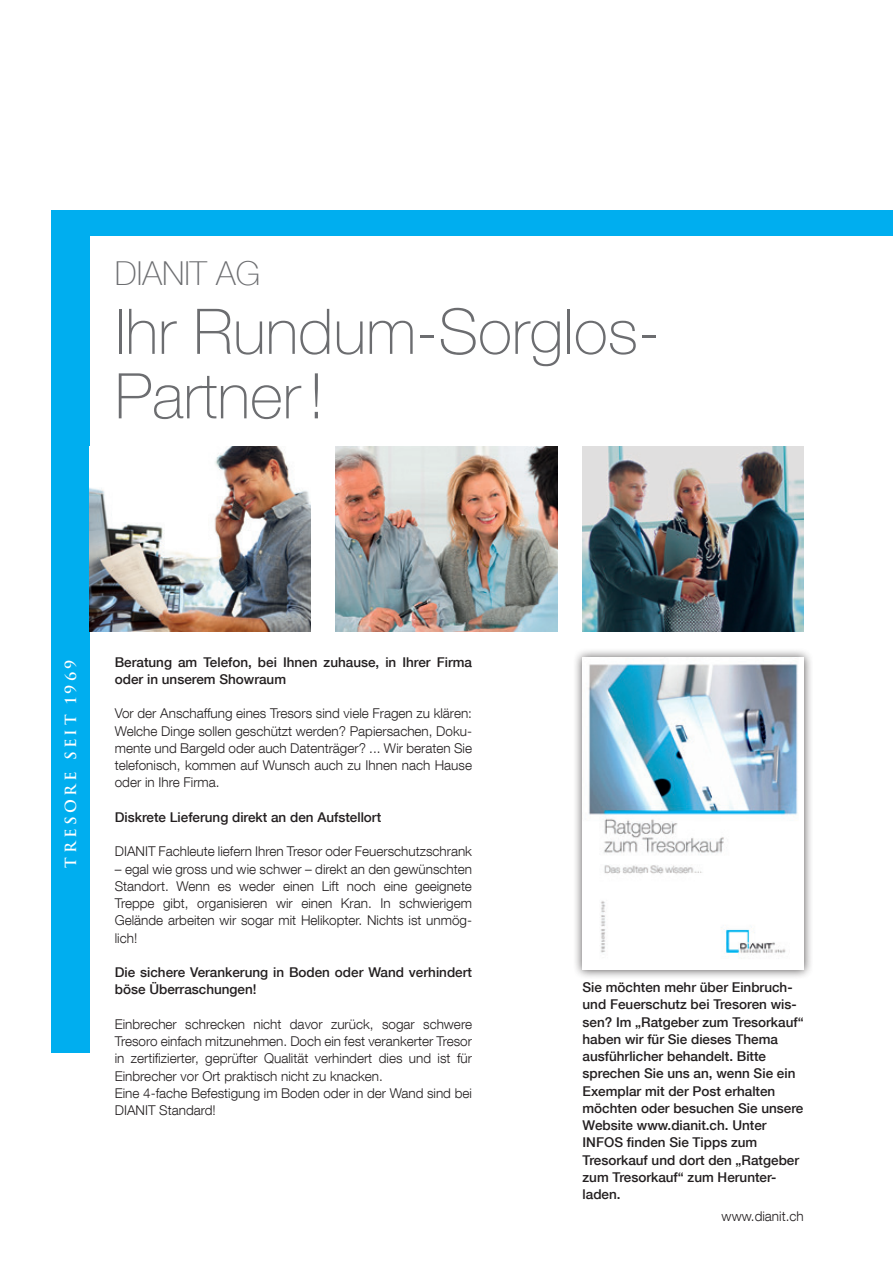
<style>
.page{position:relative;width:893px;height:1263px;background:#fff}
.page>*{position:absolute;margin:0;border:0;box-sizing:border-box;transform-origin:0 0}
._05_SeitenHeads_45{font:100 63px/64.5px "Helvetica Neue LT Com";color:#6c6d70}
._05_SeitenHeads_klei{font:100 33px "Helvetica Neue LT Com";color:#6c6d70}
._04_Claim_neg{font:700 15px "Trajan";letter-spacing:.205em;color:#fff}
._03_Fliesstext_9{font:300 13.5px/17.2px "Helvetica Neue LT Com";color:#231f20;text-align:justify}
._06_BU{font:500 13.5px/17.2px "Helvetica Neue LT Com";color:#231f20}
._03_Fliesstext_Head{font:500 13.5px/17.2px "Helvetica Neue LT Com";color:#231f20}
._03_Fliesstext_10{font:300 13.5px "Helvetica Neue LT Com";color:#231f20}
</style>
<div class="page">
<div style="left:51px;top:236px;width:38px;height:816px;background:#00aeef"></div>
<div style="left:51px;top:210px;width:842px;height:26px;background:#00aeef"></div>
<img style="left:336px;top:446px;width:221px;height:185px">
<div style="left:573px;top:647px;width:240px;height:332px;background:#231f20;opacity:.75"></div>
<img style="left:583px;top:657px;width:221px;height:313px">
<img style="left:89px;top:446px;width:221px;height:185px">
<img style="left:583px;top:446px;width:221px;height:185px">
<p class="_05_SeitenHeads_klei" style="left:115px;top:254px;width:147px">DIANIT AG</p>
<p class="_05_SeitenHeads_45" style="left:115px;top:299px;width:534px">Ihr Rundum-Sorglos--<br>Partner!</p>
<p class="_04_Claim_neg" style="left:61px;top:867px;width:209px;rotate:-90deg">Tresore seit 1969</p>
<p class="_03_Fliesstext_Head" style="left:115px;top:653px;width:359px">Beratung am Telefon, bei Ihnen zuhause, in Ihrer Firma oder in unserem Showraum</p>
<p class="_03_Fliesstext_9" style="left:115px;top:705px;width:359px">Vor der Anschaffung eines Tresors sind viele Fragen zu klären:<br>Welche Dinge sollen geschützt werden? Papiersachen, Doku&shy;mente und Bargeld oder auch Datenträger? ... Wir beraten Sie telefonisch, kommen auf Wunsch auch zu Ihnen nach Hause oder in Ihre Firma.</p>
<p class="_03_Fliesstext_Head" style="left:115px;top:808px;width:268px">Diskrete Lieferung direkt an den Aufstellort</p>
<p class="_03_Fliesstext_9" style="left:115px;top:843px;width:359px">DIANIT Fachleute liefern Ihren Tresor oder Feuerschutzschrank</p>
<p class="_03_Fliesstext_9" style="left:115px;top:860px;width:359px">– egal wie gross und wie schwer – direkt an den gewünschten Standort. Wenn es weder einen Lift noch eine geeignete Treppe gibt, organisieren wir einen Kran. In schwierigem Gelände arbeiten wir sogar mit Helikopter. Nichts ist unmög&shy;lich!</p>
<p class="_03_Fliesstext_Head" style="left:115px;top:963px;width:359px">Die sichere Verankerung in Boden oder Wand verhindert böse Überraschungen!</p>
<p class="_03_Fliesstext_9" style="left:115px;top:1015px;width:359px">Einbrecher schrecken nicht davor zurück, sogar schwere Tresoro einfach mitzunehmen. Doch ein fest verankerter Tresor in zertifizierter, geprüfter Qualität verhindert dies und ist für Einbrecher vor Ort praktisch nicht zu knacken.</p>
<p class="_03_Fliesstext_9" style="left:115px;top:1084px;width:359px">Eine 4-fache Befestigung im Boden oder in der Wand sind bei<br>DIANIT Standard!</p>
<p class="_06_BU" style="left:583px;top:978px;width:223px">Sie möchten mehr über Einbruch&shy;und Feuerschutz bei Tresoren wis&shy;sen? Im „Ratgeber zum Tresorkauf“ haben wir für Sie dieses Thema ausführlicher behandelt. Bitte sprechen Sie uns an, wenn Sie ein<br>Exemplar mit der Post erhalten möchten oder besuchen Sie unsere<br>Website www.dianit.ch. Unter<br>INFOS finden Sie Tipps zum<br>Tresorkauf und dort den „Ratgeber zum Tresorkauf“ zum Herunter&shy;laden.</p>
<p class="_03_Fliesstext_10" style="left:722px;top:1208px;width:84px">www.dianit.ch</p>
</div>
